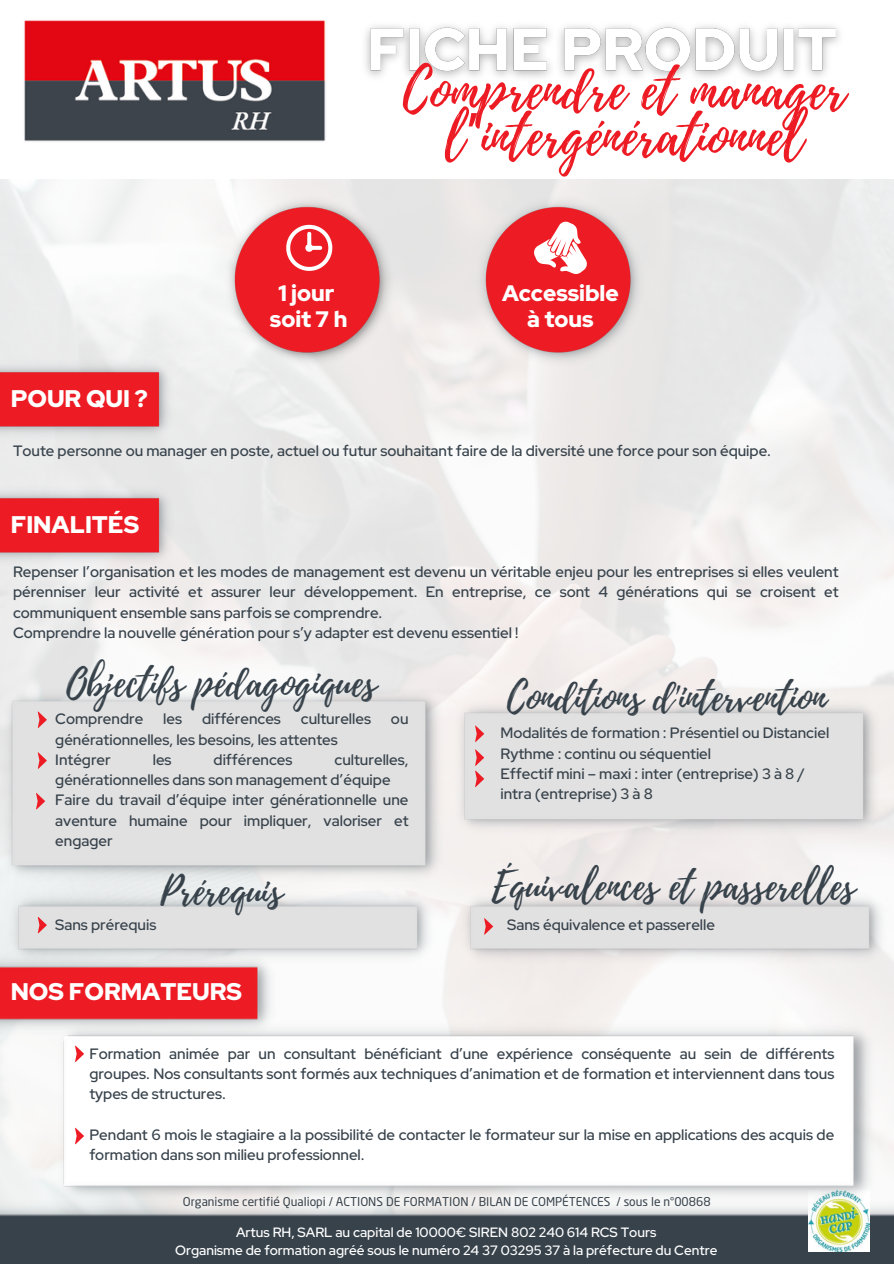
<style>
.page{position:relative;width:894px;height:1264px;background:#fff}
.page>*{position:absolute;margin:0;border:0;box-sizing:border-box;transform-origin:0 0}
.t1{font:54.6px/46.2px "Playlist Script";color:#ed1c24;text-align:center}
.t2{font:38.85px "Playlist Script";color:#37424b}
.t3{font:900 24px "Red Hat Display";color:#fff}
.t4{font:900 22.35px/25.3px "Red Hat Display";color:#fff;text-align:center}
.t5{font:500 15px/20.2px "Red Hat Display";color:#37424b}
.t6{font:500 13.5px/18px "Red Hat Display";color:#fff;text-align:center}
.t7{font:12px "Neo Sans Pro";color:#37424b}
.s1{font-family:"Noto Sans Gurmukhi"}
</style>
<div class="page">
<img style="left:24px;top:20px;width:302px;height:122px">
<img style="left:223px;top:193px;width:171px;height:176px">
<img style="left:474px;top:193px;width:171px;height:176px">
<svg style="left:286px;top:225px;width:46px;height:46px"></svg>
<svg style="left:533px;top:222px;width:54px;height:52px"></svg>
<img style="left:0;top:357px;width:175px;height:85px">
<img style="left:0;top:482px;width:175px;height:86px">
<img style="left:0;top:685px;width:446px;height:198px">
<svg style="left:38px;top:711px;width:9px;height:17px"></svg>
<img style="left:453px;top:696px;width:427px;height:140px">
<svg style="left:475px;top:725px;width:9px;height:17px"></svg>
<svg style="left:475px;top:749px;width:9px;height:38px"></svg>
<img style="left:7px;top:888px;width:427px;height:77px">
<svg style="left:38px;top:916px;width:9px;height:17px"></svg>
<svg style="left:484px;top:918px;width:9px;height:16px"></svg>
<img style="left:0;top:1198px;width:893px;height:65px">
<img style="left:808px;top:1202px;width:61px;height:49px">
<img style="left:56px;top:1020px;width:819px;height:182px">
<svg style="left:75px;top:1045px;width:9px;height:17px"></svg>
<svg style="left:75px;top:1127px;width:9px;height:17px"></svg>
<img style="left:0;top:950px;width:276px;height:86px">
<svg style="left:38px;top:752px;width:9px;height:16px"></svg>
<svg style="left:36px;top:793px;width:9px;height:16px"></svg>
<img style="left:365px;top:25px;width:475px;height:53px">
<p class="t1" style="left:403px;top:69px;width:443px">Comprendre et manager l<span class="s1">’</span>intergénérationnel</p>
<p class="t4" style="left:270px;top:281px;width:79px">1 jour soit 7 h</p>
<p class="t4" style="left:502px;top:281px;width:118px">Accessible à tous</p>
<h5 class="t3" style="left:11px;top:383px;width:138px">POUR QUI ?</h5>
<p class="t5" style="left:13px;top:440px;width:759px">Toute personne ou manager en poste, actuel ou futur souhaitant faire de la diversité une force pour son équipe.</p>
<p class="t3" style="left:11px;top:508px;width:130px">FINALITÉS</p>
<h5 class="t5" style="left:13px;top:561px;width:826px">Repenser l’organisation et les modes de management est devenu un véritable enjeu pour les entreprises si elles veulent pérenniser leur activité et assurer leur développement. En entreprise, ce sont 4 générations qui se croisent et communiquent ensemble sans parfois se comprendre.<br>Comprendre la nouvelle génération pour s’y adapter est devenu essentiel !</h5>
<p class="t2" style="left:66px;top:655px;width:311px">Objectifs pédagogiques</p>
<h4 class="t5" style="left:55px;top:709px;width:90px">Comprendre</h4>
<h4 class="t5" style="left:163px;top:709px;width:20px">les</h4>
<h4 class="t5" style="left:202px;top:709px;width:80px">différences</h4>
<h4 class="t5" style="left:301px;top:709px;width:72px">culturelles</h4>
<h4 class="t5" style="left:391px;top:709px;width:19px">ou</h4>
<h4 class="t5" style="left:55px;top:729px;width:284px">générationnelles, les besoins, les attentes<br>Intégrer</h4>
<h4 class="t5" style="left:153px;top:749px;width:20px">les</h4>
<h4 class="t5" style="left:213px;top:749px;width:80px">différences</h4>
<h4 class="t5" style="left:55px;top:749px;width:354px;text-indent:279px">culturelles, générationnelles dans son management d’équipe Faire du travail d’équipe inter générationnelle une aventure humaine pour impliquer, valoriser et engager</h4>
<p class="t2" style="left:161px;top:862px;width:123px">Prérequis</p>
<h2 class="t5" style="left:55px;top:914px;width:103px">Sans prérequis</h2>
<h3 class="t3" style="left:11px;top:976px;width:233px">NOS FORMATEURS</h3>
<p class="t2" style="left:507px;top:669px;width:320px">Conditions d'intervention</p>
<h6 class="t5" style="left:500px;top:723px;width:330px">Modalités de formation : Présentiel ou Distanciel Rythme : continu ou séquentiel<br>Effectif mini – maxi : inter (entreprise) 3 à 8 / intra (entreprise) 3 à 8</h6>
<h6 class="t2" style="left:491px;top:858px;width:365px">Équivalences et passerelles</h6>
<h4 class="t5" style="left:507px;top:914px;width:209px">Sans équivalence et passerelle</h4>
<p class="t5" style="left:89px;top:1043px;width:746px;text-align:justify">Formation animée par un consultant bénéficiant d’une expérience conséquente au sein de différents groupes. Nos consultants sont formés aux techniques d’animation et de formation et interviennent dans tous types de structures.</p>
<p class="t5" style="left:89px;top:1124px;width:746px">Pendant 6 mois le stagiaire a la possibilité de contacter le formateur sur la mise en applications des acquis de formation dans son milieu professionnel.</p>
<p class="t7" style="left:183px;top:1196px;width:529px">Organisme certifié Qualiopi / ACTIONS DE FORMATION / BILAN DE COMPÉTENCES / sous le n°00868</p>
<h3 class="t6" style="left:175px;top:1222px;width:543px">Artus RH, SARL au capital de 10000€ SIREN 802 240 614 RCS Tours<br>Organisme de formation agréé sous le numéro 24 37 03295 37 à la préfecture du Centre</h3>
</div>
